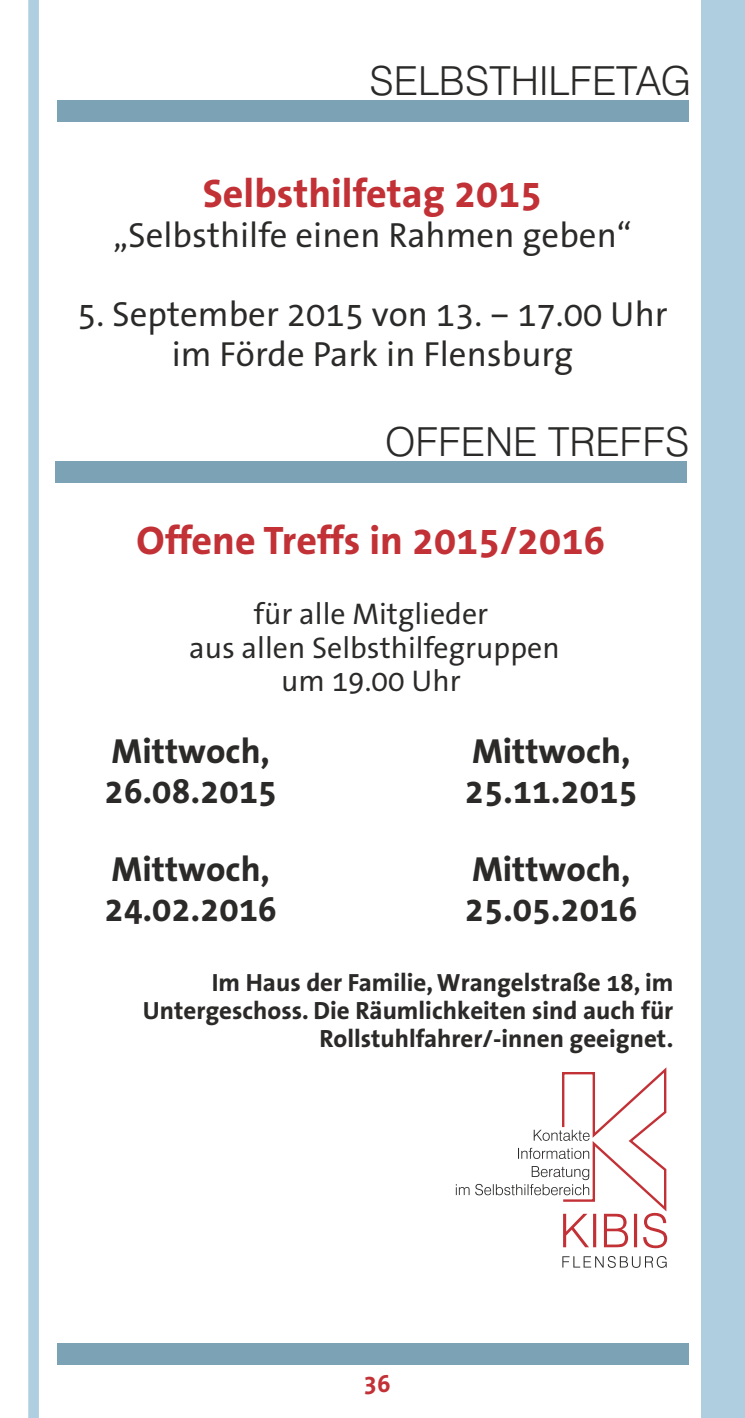
<style>
.page{position:relative;width:745px;height:1418px;background:#fff}
.page>*{position:absolute;margin:0;border:0;box-sizing:border-box;transform-origin:0 0}
.t1{font:700 40px "The Sans Office";color:#c23136}
.t2{font:300 40px "Swiss 721 BT";color:#2b2a29}
.t3{font:35px/39.2px "The Sans Office";color:#2b2a29;text-align:center}
.t4{font:700 35px "The Sans Office";color:#2b2a29}
.t5{font:30px/33.8px "The Sans Office";color:#2b2a29;text-align:center}
.t6{font:700 25px/28px "The Sans Office";color:#2b2a29;text-align:right}
.t7{font:700 25px "The Sans Office";color:#c23136}
</style>
<div class="page">
<div style="left:57px;top:100px;width:630px;height:22px;background:#7ca2b5"></div>
<div style="left:55px;top:461px;width:631px;height:21px;background:#7ca2b5"></div>
<svg style="left:455px;top:1067px;width:212px;height:181px"></svg>
<svg style="left:562px;top:1256px;width:104px;height:11px"></svg>
<div style="left:57px;top:1343px;width:630px;height:21px;background:#7ca2b5"></div>
<div style="left:701px;top:0;width:43px;height:1417px;background:#afcfe1"></div>
<div style="left:28px;top:0;width:11px;height:1417px;background:#afcfe1"></div>
<h1 class="t2" style="left:369px;top:64px;width:322px">SELBSTHILFETAG</h1>
<h1 class="t1" style="left:203px;top:177px;width:340px">Selbsthilfetag 2015</h1>
<h2 class="t3" style="left:113px;top:219px;width:519px">„Selbsthilfe einen Rahmen geben“</h2>
<h2 class="t3" style="left:77px;top:298px;width:591px">5. September 2015 von 13. – 17.00 Uhr im Förde Park in Flensburg</h2>
<h1 class="t2" style="left:385px;top:425px;width:305px">OFFENE TREFFS</h1>
<h1 class="t1" style="left:136px;top:524px;width:470px">Offene Treffs in 2015/2016</h1>
<p class="t5" style="left:189px;top:599px;width:372px">für alle Mitglieder<br>aus allen Selbsthilfegruppen um 19.00 Uhr</p>
<h2 class="t4" style="left:112px;top:737px;width:160px">Mittwoch,</h2>
<h2 class="t4" style="left:472px;top:737px;width:160px">Mittwoch,</h2>
<h2 class="t4" style="left:104px;top:776px;width:174px">26.08.2015</h2>
<h2 class="t4" style="left:464px;top:776px;width:174px">25.11.2015</h2>
<h2 class="t4" style="left:112px;top:855px;width:160px">Mittwoch,</h2>
<h2 class="t4" style="left:472px;top:855px;width:160px">Mittwoch,</h2>
<h2 class="t4" style="left:104px;top:894px;width:174px">24.02.2016</h2>
<h2 class="t4" style="left:464px;top:894px;width:174px">25.05.2016</h2>
<p class="t6" style="left:143px;top:970px;width:531px">Im Haus der Familie,Wrangelstraße 18, im<br>Untergeschoss. Die Räumlichkeiten sind auch für<br>Rollstuhlfahrer/-innen geeignet.</p>
<p class="t7" style="left:363px;top:1372px;width:29px">36</p>
</div>
